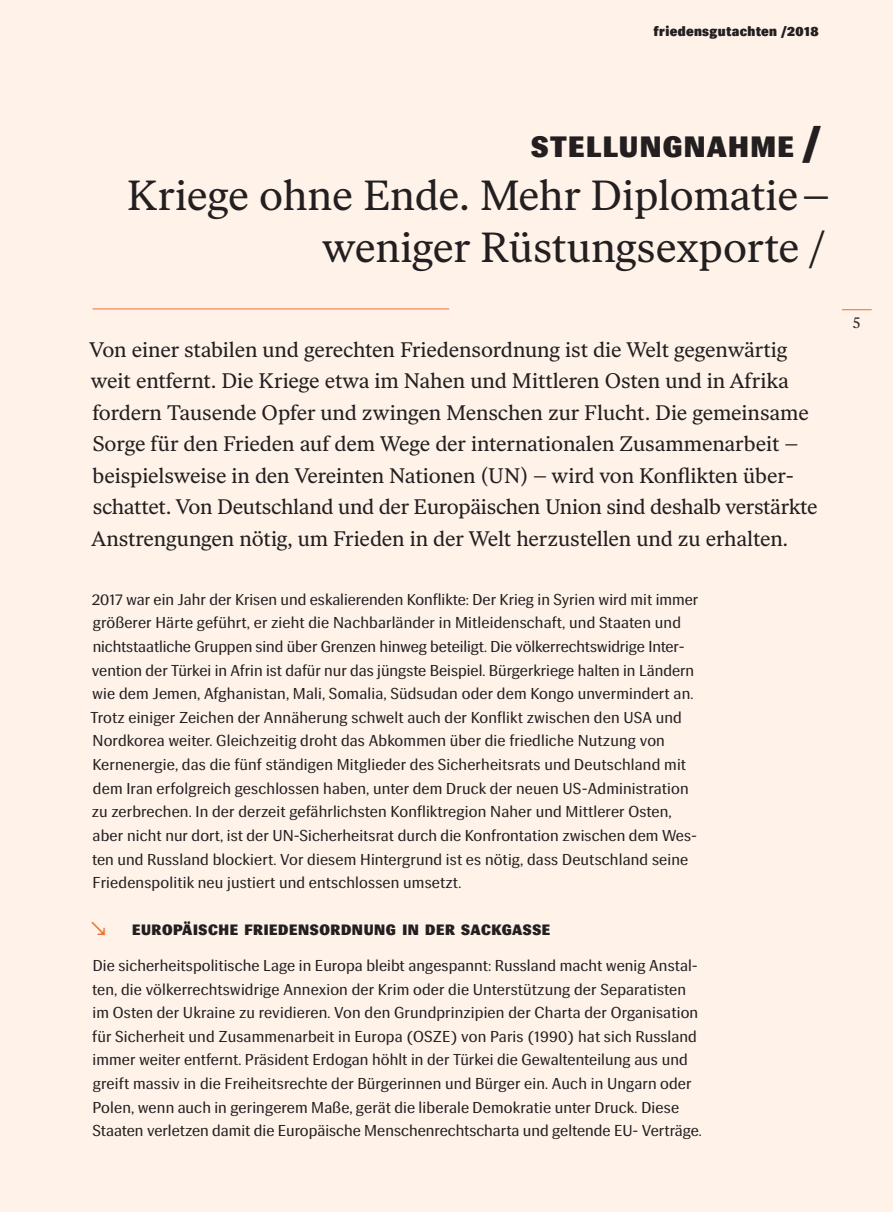
<style>
.page{position:relative;width:893px;height:1212px;background:#fef2e9}
.page>*{position:absolute;margin:0;border:0;box-sizing:border-box;transform-origin:0 0}
.t1{font:42px/52.5px "Ivar Text";letter-spacing:-.005em;color:#231f20;text-align:right}
.t2{font:900 29.4px "Siri";letter-spacing:.045em;color:#231f20}
.t3{font:21px/31.5px "Ivar Text";letter-spacing:-.005em;color:#231f20}
.t4{font:19.5px "Ivar Text";color:#f36e31}
.t5{font:15.75px/23.7px "Siri";letter-spacing:.01em;color:#231f20}
.t6{font:900 15px "Siri";letter-spacing:.04em;color:#231f20}
.t7{font:15px "Ivar Text";color:#231f20}
.t8{font:900 13.5px "Siri";letter-spacing:.025em;color:#231f20}
.s1{font-size:42px}
</style>
<div class="page">
<hr style="left:93px;top:309px;width:356px;height:1px;background:#f36e31">
<hr style="left:842px;top:309px;width:30px;height:1px;background:#f36e31">
<p class="t8" style="left:653px;top:24px;width:167px">FRIEDENSGUTACHTEN /2018</p>
<h2 class="t2" style="left:531px;top:133px;width:292px">STELLUNGNAHME <span class="s1">/</span></h2>
<h1 class="t1" style="left:127px;top:169px;width:705px">Kriege ohne Ende. Mehr Diplomatie – weniger Rüstungsexporte /</h1>
<p class="t3" style="left:89px;top:334px;width:730px">Von einer stabilen und gerechten Friedensordnung ist die Welt gegenwärtig weit entfernt. Die Kriege etwa im Nahen und Mittleren Osten und in Afrika fordern Tausende Opfer und zwingen Menschen zur Flucht. Die gemeinsame Sorge für den Frieden auf dem Wege der internationalen Zusammenarbeit – beispielsweise in den Vereinten Nationen (UN) – wird von Konflikten über&shy;schattet. Von Deutschland und der Europäischen Union sind deshalb verstärkte Anstrengungen nötig, um Frieden in der Welt herzustellen und zu erhalten.</p>
<p class="t5" style="left:91px;top:588px;width:609px">2017 war ein Jahr der Krisen und eskalierenden Konflikte: Der Krieg in Syrien wird mit immer größerer Härte geführt, er zieht die Nachbarländer in Mitleidenschaft, und Staaten und nichtstaatliche Gruppen sind über Grenzen hinweg beteiligt. Die völkerrechtswidrige Inter&shy;vention der Türkei in Afrin ist dafür nur das jüngste Beispiel. Bürgerkriege halten in Ländern wie dem Jemen, Afghanistan, Mali, Somalia, Südsudan oder dem Kongo unvermindert an.<br>Trotz einiger Zeichen der Annäherung schwelt auch der Konflikt zwischen den USA und Nordkorea weiter. Gleichzeitig droht das Abkommen über die friedliche Nutzung von Kern energie, das die fünf ständigen Mitglieder des Sicherheitsrats und Deutschland mit dem Iran erfolgreich geschlossen haben, unter dem Druck der neuen US-Administration zu zerbrechen. In der derzeit gefährlichsten Konfliktregion Naher und Mittlerer Osten, aber nicht nur dort, ist der UN-Sicherheitsrat durch die Konfrontation zwischen dem Wes&shy;ten und Russland blockiert. Vor diesem Hintergrund ist es nötig, dass Deutschland seine Friedenspolitik neu justiert und entschlossen umsetzt.</p>
<p class="t4" style="left:91px;top:918px;width:16px">↘</p>
<p class="t6" style="left:132px;top:922px;width:420px">EUROPÄISCHE FRIEDENSORDNUNG IN DER SACKGASSE</p>
<p class="t5" style="left:92px;top:954px;width:611px">Die sicherheitspolitische Lage in Europa bleibt angespannt: Russland macht wenig Anstal&shy;ten, die völkerrechtswidrige Annexion der Krim oder die Unterstützung der Separatisten im Osten der Ukraine zu revidieren. Von den Grundprinzipien der Charta der Organisation für Sicherheit und Zusammenarbeit in Europa (OSZE) von Paris (1990) hat sich Russland immer weiter entfernt. Präsident Erdogan höhlt in der Türkei die Gewaltentei lung aus und greift massiv in die Freiheitsrechte der Bürgerinnen und Bürger ein. Auch in Ungarn oder Polen, wenn auch in geringerem Maße, gerät die liberale Demokratie unter Druck. Diese Staaten verletzen damit die Europäische Menschenrechtscharta und geltende EU- Ver träge.</p>
<p class="t7" style="left:853px;top:315px;width:9px">5</p>
</div>
